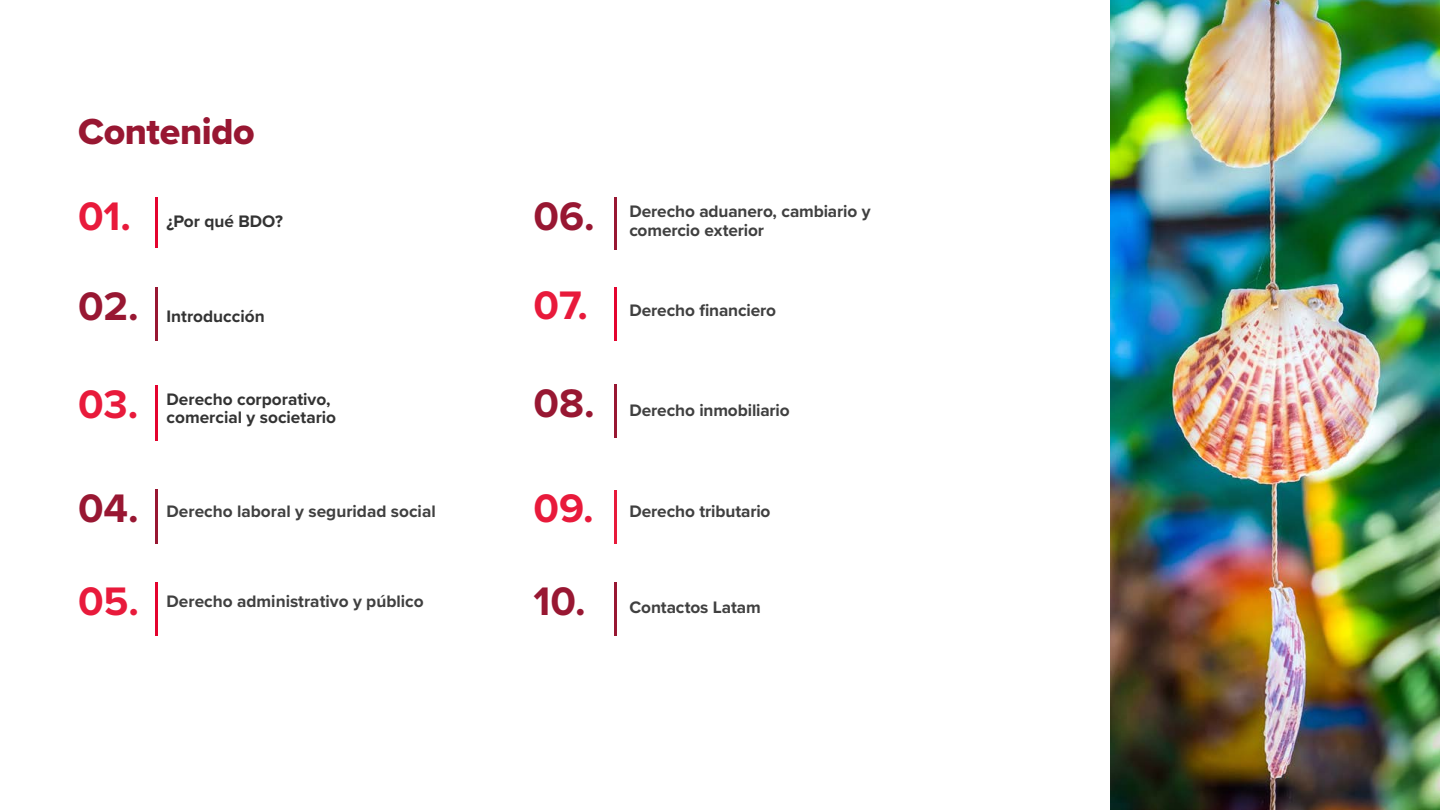
<style>
.page{position:relative;width:1440px;height:810px;background:#fff}
.page>*{position:absolute;margin:0;border:0;box-sizing:border-box;transform-origin:0 0}
.t1{font:700 41.25px "Proxima Nova";color:#e81a3b}
.t2{font:700 41.25px "Proxima Nova";color:#981732}
.t3{font:37.5px "Proxima Nova Extrabld";letter-spacing:-.01em;color:#981732}
.t4{font:700 17.25px "Proxima Nova";letter-spacing:-.005em;color:#404040}
.t5{font:700 17.25px/18.8px "Proxima Nova";color:#333}
</style>
<div class="page">
<hr style="left:156px;top:197px;width:2px;height:51px;background:#e4032e">
<hr style="left:156px;top:582px;width:2px;height:53px;background:#e4032e">
<hr style="left:615px;top:287px;width:2px;height:53px;background:#e4032e">
<hr style="left:156px;top:386px;width:2px;height:55px;background:#e4032e">
<hr style="left:156px;top:287px;width:2px;height:53px;background:#981732">
<hr style="left:156px;top:489px;width:2px;height:54px;background:#981732">
<hr style="left:615px;top:385px;width:2px;height:53px;background:#981732">
<hr style="left:615px;top:582px;width:2px;height:53px;background:#981732">
<hr style="left:615px;top:197px;width:2px;height:53px;background:#981732">
<hr style="left:615px;top:490px;width:2px;height:53px;background:#e81a3b">
<img style="left:1110px;top:0;width:330px;height:810px">
<h2 class="t3" style="left:78px;top:103px;width:178px">Contenido</h2>
<h1 class="t1" style="left:78px;top:185px;width:55px">01.</h1>
<p class="t5" style="left:167px;top:211px;width:118px">¿Por qué BDO?</p>
<h1 class="t2" style="left:533px;top:185px;width:63px">06.</h1>
<p class="t4" style="left:629px;top:199px;width:243px">Derecho aduanero, cambiario y</p>
<p class="t4" style="left:629px;top:218px;width:136px">comercio exterior</p>
<h1 class="t2" style="left:78px;top:275px;width:62px">02.</h1>
<p class="t5" style="left:167px;top:306px;width:100px">Introducción</p>
<h1 class="t1" style="left:533px;top:275px;width:56px">07.</h1>
<p class="t4" style="left:629px;top:298px;width:148px">Derecho financiero</p>
<h1 class="t1" style="left:78px;top:374px;width:62px">03.</h1>
<p class="t5" style="left:167px;top:389px;width:171px">Derecho corporativo, comercial y societario</p>
<h1 class="t2" style="left:533px;top:373px;width:63px">08.</h1>
<p class="t4" style="left:629px;top:397px;width:162px">Derecho inmobiliario</p>
<h1 class="t2" style="left:78px;top:478px;width:62px">04.</h1>
<p class="t4" style="left:167px;top:499px;width:271px">Derecho laboral y seguridad social</p>
<h1 class="t1" style="left:533px;top:478px;width:62px">09.</h1>
<p class="t4" style="left:629px;top:499px;width:143px">Derecho tributario</p>
<h1 class="t1" style="left:78px;top:570px;width:63px">05.</h1>
<p class="t4" style="left:167px;top:589px;width:259px">Derecho administrativo y público</p>
<h1 class="t2" style="left:533px;top:570px;width:54px">10.</h1>
<p class="t4" style="left:629px;top:595px;width:133px">Contactos Latam</p>
</div>
